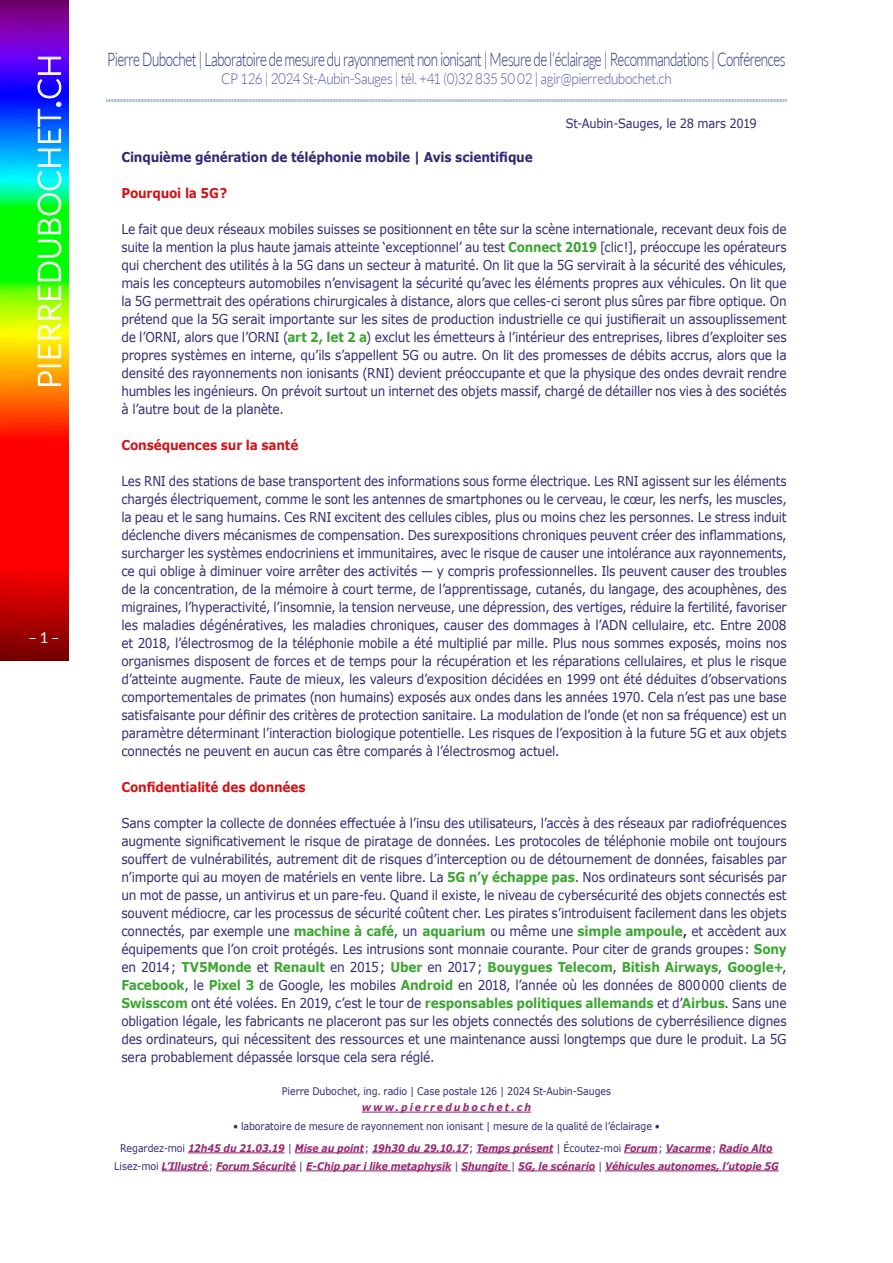
<style>
.page{position:relative;width:893px;height:1263px;background:#fff}
.page>*{position:absolute;margin:0;border:0;box-sizing:border-box;transform-origin:0 0}
.t1{font:300 31.5px "Lato";color:#fff}
.t2{font:300 18.75px "Lato";letter-spacing:-.04em;color:#283583;scale:.72 1}
.t3{font:300 15px "Lato";letter-spacing:-.03em;color:#5257ab;scale:.9 1}
.t4{font:15px "Lato";color:#fff}
.t5{font:13.5px/18px "Verdana";letter-spacing:-.015em;color:#312a74;text-align:justify;scale:.9 1}
.t6{font:13.5px/18px "Verdana";letter-spacing:-.015em;color:#312a74;text-align:justify;scale:.88 1}
.t7{font:700 13.5px "Verdana";letter-spacing:-.015em;color:#cd171a;scale:.9 1}
.t8{font:700 13.5px "Verdana";letter-spacing:-.015em;color:#312a74;scale:.9 1}
.t9{font:12.75px "Verdana";letter-spacing:-.02em;color:#312a74;scale:.9 1}
.t10{font:10.5px/21.8px "Verdana";letter-spacing:-.01em;color:#312a74;text-align:center;scale:.9 1}
.t11{font:italic 700 10.5px "Verdana";letter-spacing:-.01em;color:#972a75;scale:.9 1}
.t12{font:italic 700 10.5px "Verdana";letter-spacing:.225em;color:#972a75;scale:.9 1}
.s1{font-size:45px}
.s2{font-weight:700;color:#3fa535}
.s3{color:#000}
.s4{font-weight:700;font-style:italic;color:#972a75}
.s5{font-weight:400;font-style:normal;color:#312a74}
</style>
<div class="page">
<img style="left:0;top:0;width:68px;height:661px">
<svg style="left:38px;top:371px;width:23px;height:15px"></svg>
<div style="left:38px;top:365px;width:23px;height:2px;border:1px solid #fff"></div>
<img style="left:37px;top:56px;width:25px;height:303px">
<svg style="left:106px;top:99px;width:681px;height:3px;background:#bdcde2"></svg>
<hr style="left:362px;top:1111px;width:169px;height:2px;background:#972a75">
<hr style="left:188px;top:1152px;width:97px;height:1px;background:#972a75">
<hr style="left:295px;top:1152px;width:69px;height:1px;background:#972a75">
<hr style="left:372px;top:1152px;width:96px;height:1px;background:#972a75">
<hr style="left:476px;top:1152px;width:77px;height:1px;background:#972a75">
<hr style="left:624px;top:1152px;width:34px;height:1px;background:#972a75">
<hr style="left:666px;top:1152px;width:45px;height:1px;background:#972a75">
<hr style="left:719px;top:1152px;width:54px;height:1px;background:#972a75">
<hr style="left:162px;top:1170px;width:47px;height:1px;background:#972a75">
<hr style="left:216px;top:1170px;width:80px;height:1px;background:#972a75">
<hr style="left:306px;top:1170px;width:145px;height:1px;background:#972a75">
<hr style="left:468px;top:1170px;width:40px;height:1px;background:#972a75">
<hr style="left:518px;top:1170px;width:77px;height:1px;background:#972a75">
<hr style="left:605px;top:1170px;width:174px;height:1px;background:#972a75">
<h1 class="t1" style="left:32px;top:389px;width:337px;rotate:-90deg">pierredubochet<span class="s1">.</span>ch</h1>
<p class="t4" style="left:28px;top:629px;width:33px">– 1 –</p>
<h2 class="t2" style="left:107px;top:50px;width:944px">Pierre Dubochet | Laboratoire de mesure du rayonnement non ionisant | Mesure de l’éclairage | Recommandations | Conférences</h2>
<p class="t3" style="left:221px;top:71px;width:502px">CP 126 | 2024 St-Aubin-Sauges | tél. +41 (0)32 835 50 02 | agir@pierredubochet.ch</p>
<p class="t9" style="left:566px;top:114px;width:214px">St-Aubin-Sauges, le 28 mars 2019</p>
<p class="t8" style="left:121px;top:148px;width:459px">Cinquième génération de téléphonie mobile | Avis scientifique</p>
<p class="t7" style="left:121px;top:184px;width:119px">Pourquoi la 5G?</p>
<p class="t5" style="left:121px;top:220px;width:741px">Le fait que deux réseaux mobiles suisses se positionnent en tête sur la scène internationale, recevant deux fois de suite la mention la plus haute jamais atteinte ‘exceptionnel’ au test <span class="s2">Connect 2019</span> [clic!], préoccupe les opérateurs qui cherchent des utilités à la 5G dans un secteur à maturité. On lit que la 5G servirait à la sécurité des véhicules, mais les concepteurs automobiles n’envisagent la sécurité qu’avec les éléments propres aux véhicules. On lit que la 5G permettrait des opérations chirurgicales à distance, alors que celles-ci seront plus sûres par fibre optique. On prétend que la 5G serait importante sur les sites de production industrielle ce qui justifierait un assouplissement de l’ORNI, alors que l’ORNI (<span class="s2">art 2, let 2 a</span>) exclut les émetteurs à l’intérieur des entreprises, libres d’exploiter ses propres systèmes en interne, qu’ils s’appellent 5G ou autre. On lit des promesses de débits accrus, alors que la densité des rayonnements non ionisants (RNI) devient préoccupante et que la physique des ondes devrait rendre humbles les ingénieurs. On prévoit surtout un internet des objets massif, chargé de détailler nos vies à des sociétés à l’autre bout de la planète.</p>
<p class="t7" style="left:121px;top:436px;width:198px">Conséquences sur la santé</p>
<p class="t6" style="left:121px;top:472px;width:758px">Les RNI des stations de base transportent des informations sous forme électrique. Les RNI agissent sur les éléments chargés électriquement, comme le sont les antennes de smartphones ou le cerveau, le cœur, les nerfs, les muscles, la peau et le sang humains. Ces RNI excitent des cellules cibles, plus ou moins chez les personnes. Le stress induit déclenche divers mécanismes de compensation. Des surexpositions chroniques peuvent créer des inflammations, surcharger les systèmes endocriniens et immunitaires, avec le risque de causer une intolérance aux rayonnements, ce qui oblige à diminuer voire arrêter des activités — y compris professionnelles. Ils peuvent causer des troubles de la concentration, de la mémoire à court terme, de l’apprentissage, cutanés, du langage, des acouphènes, des migraines, l’hyperactivité, l’insomnie, la tension nerveuse, une dépression, des vertiges, réduire la fertilité, favoriser les maladies dégénératives, les maladies chroniques, causer des dommages à l’ADN cellulaire, etc. Entre 2008 et 2018, l’électrosmog de la téléphonie mobile a été multiplié par mille. Plus nous sommes exposés, moins nos organismes disposent de forces et de temps pour la récupération et les réparations cellulaires, et plus le risque d’atteinte augmente. Faute de mieux, les valeurs d’exposition décidées en 1999 ont été déduites d’observations comportementales de primates (non humains) exposés aux ondes dans les années 1970. Cela n’est pas une base satisfaisante pour définir des critères de protection sanitaire. La modulation de l’onde (et non sa fréquence) est un paramètre déterminant l’interaction biologique potentielle. Les risques de l’exposition à la future 5G et aux objets connectés ne peuvent en aucun cas être comparés à l’électrosmog actuel.</p>
<p class="t7" style="left:121px;top:778px;width:206px">Confidentialité des données</p>
<p class="t5" style="left:121px;top:814px;width:741px">Sans compter la collecte de données effectuée à l’insu des utilisateurs, l’accès à des réseaux par radiofréquences augmente significativement le risque de piratage de données. Les protocoles de téléphonie mobile ont toujours souffert de vulnérabilités, autrement dit de risques d’interception ou de détournement de données, faisables par n’importe qui au moyen de matériels en vente libre. La <span class="s2">5G n’y échappe pas</span>. Nos ordinateurs sont sécurisés par un mot de passe, un antivirus et un pare-feu. Quand il existe, le niveau de cybersécurité des objets connectés est souvent médiocre, car les processus de sécurité coûtent cher. Les pirates s’introduisent facilement dans les objets connectés, par exemple une <span class="s2">machine à café</span>, un <span class="s2">aquarium</span> ou même une <span class="s2">simple ampoule</span><span class="s3">,</span> et accèdent aux équipements que l’on croit protégés. Les intrusions sont monnaie courante. Pour citer de grands groupes: <span class="s2">Sony </span>en 2014; <span class="s2">TV5Monde</span> et <span class="s2">Renault</span> en 2015; <span class="s2">Uber</span> en 2017; <span class="s2">Bouygues Telecom</span>, <span class="s2">Bitish Airways</span>, <span class="s2">Google+</span>, <span class="s2">Facebook</span>, le <span class="s2">Pixel 3</span> de Google, les mobiles <span class="s2">Android</span> en 2018, l’année où les données de 800000 clients de <span class="s2">Swisscom</span> ont été volées. En 2019, c’est le tour de <span class="s2">responsables politiques allemands</span> et d’<span class="s2">Airbus</span>. Sans une obligation légale, les fabricants ne placeront pas sur les objets connectés des solutions de cyberrésilience dignes des ordinateurs, qui nécessitent des ressources et une maintenance aussi longtemps que dure le produit. La 5G sera probablement dépassée lorsque cela sera réglé.</p>
<p class="t10" style="left:282px;top:1080px;width:367px">Pierre Dubochet, ing. radio | Case postale 126 | 2024 St-Aubin-Sauges</p>
<p class="t12" style="left:362px;top:1100px;width:190px">www.pierredubochet.ch</p>
<p class="t10" style="left:120px;top:1115px;width:726px">• laboratoire de mesure de rayonnement non ionisant | mesure de la qualité de l’éclairage •<br>Regardez-moi <span class="s4">12h45 du 21.03.19</span> | <span class="s4">Mise au point</span>; <span class="s4">19h30 du 29.10.17</span>; <span class="s4">Temps présent</span> | Écoutez-moi <span class="s4">Forum</span>; <span class="s4">Vacarme</span>; <span class="s4">Radio Alto</span></p>
<p class="t11" style="left:114px;top:1159px;width:740px"><span class="s5">Lisez-moi</span> L’Illustré<span class="s5">;</span> Forum Sécurité <span class="s5">|</span> E-Chip par i like metaphysik <span class="s5">|</span> Shungite <span class="s5">|</span> 5G, le scénario <span class="s5">|</span> Véhicules autonomes, l’utopie 5G</p>
</div>
